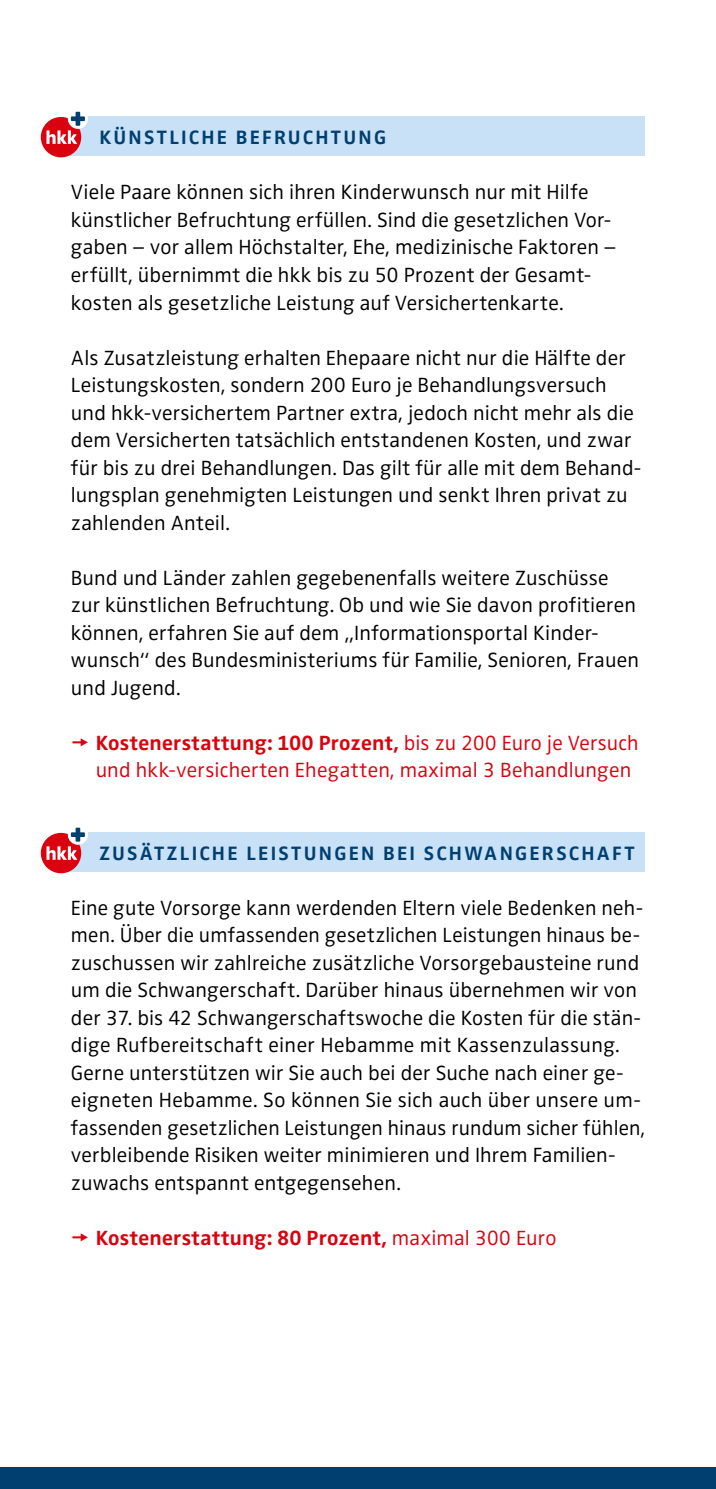
<style>
.page{position:relative;width:716px;height:1489px;background:#fff}
.page>*{position:absolute;margin:0;border:0;box-sizing:border-box;transform-origin:0 0}
.t1{font:300 21.25px/27.5px "Zwo Pro";letter-spacing:.01em;color:#000}
.t2{font:300 21.25px/27.5px "Zwo Pro";letter-spacing:.01em;color:#da020e}
.t3{font:700 21.25px "Zwo Pro";letter-spacing:.01em;color:#da020e}
.t4{font:700 20px "Zwo Pro";letter-spacing:.115em;color:#003f6f}
.s1{font-weight:700}
.s2{font-weight:300}
</style>
<div class="page">
<div style="left:69px;top:116px;width:576px;height:39px;background:#c8e1f6"></div>
<div style="left:41px;top:117px;width:40px;height:40px;background:#da020e;border-radius:50%"></div>
<div style="left:68px;top:109px;width:20px;height:20px;background:#fff;border-radius:50%"></div>
<svg style="left:46px;top:112px;width:39px;height:32px"></svg>
<div style="left:69px;top:832px;width:576px;height:39px;background:#c8e1f6"></div>
<div style="left:41px;top:832px;width:40px;height:41px;background:#da020e;border-radius:50%"></div>
<div style="left:68px;top:824px;width:20px;height:20px;background:#fff;border-radius:50%"></div>
<svg style="left:46px;top:827px;width:39px;height:32px"></svg>
<div style="left:0;top:1467px;width:716px;height:21px;background:#003f6f"></div>
<p class="t4" style="left:99px;top:122px;width:288px">KÜNSTLICHE BEFRUCHTUNG</p>
<p class="t1" style="left:71px;top:177px;width:546px">Viele Paare können sich ihren Kinderwunsch nur mit Hilfe künstlicher Befruchtung erfüllen. Sind die gesetzlichen Vor&shy;gaben – vor allem Höchstalter, Ehe, medizinische Faktoren – erfüllt, übernimmt die hkk bis zu 50 Prozent der Gesamt&shy;kosten als gesetzliche Leistung auf Versichertenkarte.</p>
<p class="t1" style="left:71px;top:342px;width:572px">Als Zusatzleistung erhalten Ehepaare nicht nur die Hälfte der Leistungskosten, sondern 200 Euro je Behandlungsversuch und hkk-versichertem Partner extra, jedoch nicht mehr als die dem Versicherten tatsächlich entstandenen Kosten, und zwar für bis zu drei Behandlungen. Das gilt für alle mit dem Behand&shy;lungsplan genehmigten Leistungen und senkt Ihren privat zu zahlenden Anteil.</p>
<p class="t1" style="left:71px;top:562px;width:569px">Bund und Länder zahlen gegebenenfalls weitere Zuschüsse zur künstlichen Befruchtung. Ob und wie Sie davon profitieren können, erfahren Sie auf dem „Informationsportal Kinder&shy;wunsch“ des Bundesministeriums für Familie, Senioren, Frauen und Jugend.</p>
<p class="t2" style="left:96px;top:727px;width:544px"><span class="s1">Kostenerstattung: 100 Prozent,</span> bis zu 200 Euro je Versuch und hkk-versicherten Ehegatten, maximal 3 Behandlungen</p>
<p class="t4" style="left:99px;top:837px;width:537px">ZUSÄTZLICHE LEISTUNGEN BEI SCHWANGERSCHAFT</p>
<p class="t1" style="left:71px;top:892px;width:576px">Eine gute Vorsorge kann werdenden Eltern viele Bedenken neh&shy;men. Über die umfassenden gesetzlichen Leistungen hinaus be&shy;zuschussen wir zahlreiche zusätzliche Vorsorgebausteine rund um die Schwangerschaft. Darüber hinaus übernehmen wir von der 37. bis 42 Schwangerschaftswoche die Kosten für die stän&shy;dige Rufbereitschaft einer Hebamme mit Kassenzulassung.<br>Gerne unterstützen wir Sie auch bei der Suche nach einer ge&shy;eigneten Hebamme. So können Sie sich auch über unsere um&shy;fassenden gesetzlichen Leistungen hinaus rundum sicher fühlen, verbleibende Risiken weiter minimieren und Ihrem Familien&shy;zuwachs entspannt entgegensehen.</p>
<p class="t3" style="left:96px;top:1221px;width:462px">Kostenerstattung: 80 Prozent, <span class="s2">maximal 300 Euro</span></p>
</div>
